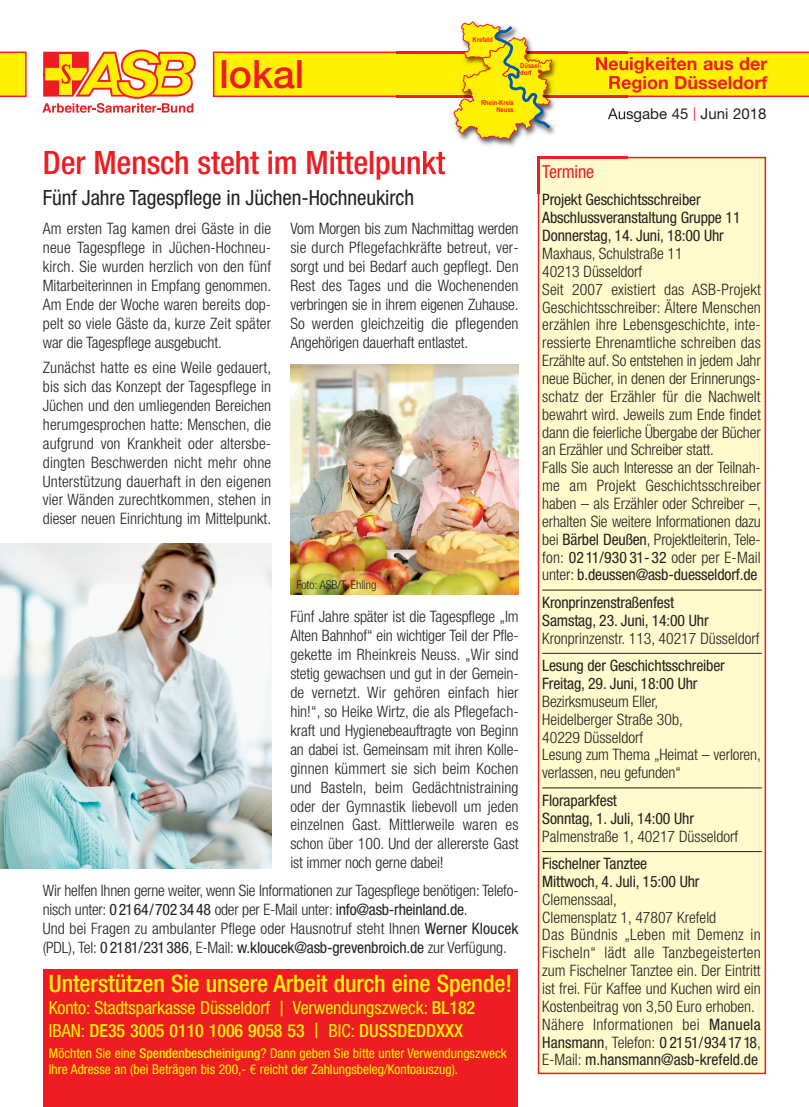
<style>
.page{position:relative;width:809px;height:1107px;background:#fff}
.page>*{position:absolute;margin:0;border:0;box-sizing:border-box;transform-origin:0 0}
.t1{font:500 39px "Helvetica Neue LT";color:#ee1d23}
.t2{font:500 condensed 32.25px "Helvetica Neue LT";letter-spacing:-.005em;color:#ee1d23}
.t3{font:500 condensed 24px "Helvetica Neue LT";letter-spacing:-.005em;color:#fff101}
.t4{font:condensed 21px "Helvetica Neue LT";letter-spacing:-.005em;color:#231f20}
.t5{font:condensed 18px/22.5px "Helvetica Neue LT";letter-spacing:-.005em;color:#fff101}
.t6{font:700 18px/18.8px "Helvetica Neue LT";color:#ee1d23;text-align:right}
.t7{font:condensed 18px "Helvetica Neue LT";letter-spacing:-.015em;color:#ee1d23}
.t8{font:300 condensed 15.75px/18.9px "Helvetica Neue LT";color:#231f20;text-align:justify}
.t9{font:condensed 15.75px/17.9px "Helvetica Neue LT";letter-spacing:-.01em;color:#231f20}
.t10{font:15px "Helvetica Neue LT";color:#231f20}
.t11{font:condensed 13.5px/16.4px "Helvetica Neue LT";color:#fff101}
.t12{font:300 condensed 12px "Helvetica Neue LT";color:#231f20}
.t13{font:700 6.9px/6.9px "Arial Narrow";color:#ee1d23;scale:1.04 1}
.s1{font-weight:400}
.s2{font-size:21px}
.s3{font-weight:500}
.s4{font-size:13.5px;color:#ee1d23}
</style>
<div class="page">
<div style="left:539px;top:158px;width:225px;height:914px;background:#fffbcc"></div>
<div style="left:538px;top:157px;width:228px;height:916px;border:2px solid #ee1d23"></div>
<svg style="left:0;top:52px;width:27px;height:45px"></svg>
<svg style="left:42px;top:50px;width:154px;height:63px"></svg>
<img style="left:396px;top:140px;width:231px;height:54px">
<img style="left:538px;top:157px;width:89px;height:1px">
<img style="left:538px;top:158px;width:1px;height:36px">
<svg style="left:213px;top:21px;width:596px;height:119px"></svg>
<div style="left:43px;top:968px;width:474px;height:138px;background:#ee1d23"></div>
<hr style="left:542px;top:851px;width:219px;height:1px;background:#231f20">
<hr style="left:542px;top:589px;width:219px;height:1px;background:#231f20">
<hr style="left:542px;top:652px;width:219px;height:1px;background:#231f20">
<hr style="left:542px;top:787px;width:219px;height:1px;background:#231f20">
<img style="left:0;top:543px;width:271px;height:325px">
<img style="left:290px;top:364px;width:228px;height:231px">
<p class="t13" style="left:472px;top:37px;width:21px">Krefeld</p>
<h1 class="t1" style="left:219px;top:60px;width:86px">lokal</h1>
<p class="t6" style="left:595px;top:56px;width:174px">Neuigkeiten aus der<br>Region Düsseldorf</p>
<p class="t13" style="left:520px;top:63px;width:22px">Düssel&shy;dorf</p>
<h2 class="t2" style="left:43px;top:151px;width:403px">Der Mensch steht im Mittelpunkt</h2>
<h3 class="t4" style="left:43px;top:189px;width:373px">Fünf Jahre Tagespflege in Jüchen-Hochneukirch</h3>
<p class="t13" style="left:481px;top:99px;width:33px;text-align:right">Rhein-Kreis<br>Neuss</p>
<p class="t8" style="left:43px;top:220px;width:230px">Am ersten Tag kamen drei Gäste in die neue Tagespflege in Jüchen-Hochneu&shy;kirch. Sie wurden herzlich von den fünf Mitarbeiterinnen in Empfang genommen.<br>Am Ende der Woche waren bereits dop&shy;pelt so viele Gäste da, kurze Zeit später war die Tagespflege ausgebucht.</p>
<p class="t8" style="left:43px;top:359px;width:230px">Zunächst hatte es eine Weile gedauert, bis sich das Konzept der Tagespflege in Jüchen und den umliegenden Bereichen herumgesprochen hatte: Menschen, die aufgrund von Krankheit oder altersbe&shy;dingten Beschwerden nicht mehr ohne Unterstützung dauerhaft in den eigenen vier Wänden zurechtkommen, stehen in dieser neuen Einrichtung im Mittelpunkt.</p>
<p class="t8" style="left:290px;top:220px;width:230px">Vom Morgen bis zum Nachmittag werden sie durch Pflegefachkräfte betreut, ver&shy;sorgt und bei Bedarf auch gepflegt. Den Rest des Tages und die Wochenenden verbringen sie in ihrem eigenen Zuhause.<br>So werden gleichzeitig die pflegenden Angehörigen dauerhaft entlastet.</p>
<p class="t12" style="left:296px;top:580px;width:82px">Foto: ASB/T. Ehling</p>
<p class="t8" style="left:290px;top:608px;width:230px">Fünf Jahre später ist die Tagespflege „Im Alten Bahnhof“ ein wichtiger Teil der Pfle&shy;gekette im Rheinkreis Neuss. „Wir sind stetig gewachsen und gut in der Gemein&shy;de vernetzt. Wir gehören einfach hier hin!“, so Heike Wirtz, die als Pflegefach&shy;kraft und Hygienebeauftragte von Beginn an dabei ist. Gemeinsam mit ihren Kolle&shy;ginnen kümmert sie sich beim Kochen und Basteln, beim Gedächtnistraining oder der Gymnastik liebevoll um jeden einzelnen Gast. Mittlerweile waren es schon über 100. Und der allererste Gast ist immer noch gerne dabei!</p>
<p class="t8" style="left:43px;top:882px;width:477px;text-align:left">Wir helfen Ihnen gerne weiter, wenn Sie Informationen zur Tagespflege benötigen: Telefo&shy;nisch unter: <span class="s1">0 2164/702 34 48</span> oder per E-Mail unter: <span class="s1">info@asb-rheinland.de</span>.<br>Und bei Fragen zu ambulanter Pflege oder Hausnotruf steht Ihnen <span class="s1">Werner Kloucek </span>(PDL), Tel: <span class="s1">0 2181/231386</span>, E-Mail: <span class="s1">w.kloucek@asb-grevenbroich.de</span> zur Verfügung.</p>
<h3 class="t3" style="left:49px;top:974px;width:464px">Unterstützen Sie unsere Arbeit durch eine Spende!</h3>
<p class="t5" style="left:49px;top:998px;width:428px">Konto: Stadtsparkasse Düsseldorf <span class="s2">|</span> Verwendungszweck: <span class="s3">BL182<br></span>IBAN: <span class="s3">DE35 3005 0110 1006 9058 53</span> <span class="s2">|</span> BIC: <span class="s3">DUSSDEDDXXX</span></p>
<p class="t11" style="left:49px;top:1045px;width:459px">Möchten Sie eine <span class="s3">Spendenbescheinigung</span>? Dann geben Sie bitte unter Verwendungszweck<br>Ihre Adresse an (bei Beträgen bis 200,- € reicht der Zahlungsbeleg/Kontoauszug).</p>
<p class="t10" style="left:608px;top:108px;width:160px">Ausgabe 45 <span class="s4">|</span> Juni 2018</p>
<p class="t7" style="left:542px;top:165px;width:53px">Termine</p>
<p class="t9" style="left:542px;top:192px;width:200px">Projekt Geschichtsschreiber<br>Abschlussveranstaltung Gruppe 11<br>Donnerstag, 14. Juni, 18:00 Uhr</p>
<p class="t8" style="left:542px;top:246px;width:220px;line-height:17.9px;text-align:left">Maxhaus, Schulstraße 11<br>40213 Düsseldorf<br>Seit 2007 existiert das ASB-Projekt Geschichtsschreiber: Ältere Menschen erzählen ihre Lebensgeschichte, inte&shy;ressierte Ehrenamtliche schreiben das Erzählte auf. So entstehen in jedem Jahr neue Bücher, in denen der Erinnerungs&shy;schatz der Erzähler für die Nachwelt bewahrt wird. Jeweils zum Ende findet dann die feierliche Übergabe der Bücher an Erzähler und Schreiber statt.<br>Falls Sie auch Interesse an der Teilnah&shy;me am Projekt Geschichtsschreiber haben – als Erzähler oder Schreiber –, erhalten Sie weitere Informationen dazu bei <span class="s1">Bärbel Deußen</span>, Projektleiterin, Tele&shy;fon: <span class="s1">0211/930 31-32</span> oder per E-Mail unter: <span class="s1">b.deussen@asb-duesseldorf.de</span></p>
<p class="t9" style="left:542px;top:594px;width:168px">Kronprinzenstraßenfest<br>Samstag, 23. Juni, 14:00 Uhr</p>
<p class="t8" style="left:542px;top:630px;width:219px">Kronprinzenstr. 113, 40217 Düsseldorf</p>
<p class="t9" style="left:542px;top:658px;width:184px">Lesung der Geschichtsschreiber<br>Freitag, 29. Juni, 18:00 Uhr</p>
<p class="t8" style="left:542px;top:693px;width:220px;line-height:17.9px;text-align:left">Bezirksmuseum Eller,<br>Heidelberger Straße 30b,<br>40229 Düsseldorf<br>Lesung zum Thema „Heimat – verloren, verlassen, neu gefunden“</p>
<p class="t9" style="left:542px;top:792px;width:153px">Floraparkfest<br>Sonntag, 1. Juli, 14:00 Uhr</p>
<p class="t8" style="left:542px;top:827px;width:197px">Palmenstraße 1, 40217 Düsseldorf</p>
<p class="t9" style="left:542px;top:855px;width:159px">Fischelner Tanztee<br>Mittwoch, 4. Juli, 15:00 Uhr</p>
<p class="t8" style="left:542px;top:891px;width:220px;line-height:17.9px;text-align:left">Clemenssaal,<br>Clemensplatz 1, 47807 Krefeld<br>Das Bündnis „Leben mit Demenz in Fischeln“ lädt alle Tanzbegeisterten zum Fischelner Tanztee ein. Der Eintritt ist frei. Für Kaffee und Kuchen wird ein Kostenbeitrag von 3,50 Euro erhoben.<br>Nähere Informationen bei <span class="s1">Manuela Hansmann</span>, Telefon: <span class="s1">0 2151/9341718</span>, E-Mail: <span class="s1">m.hansmann@asb-krefeld.de</span></p>
</div>
